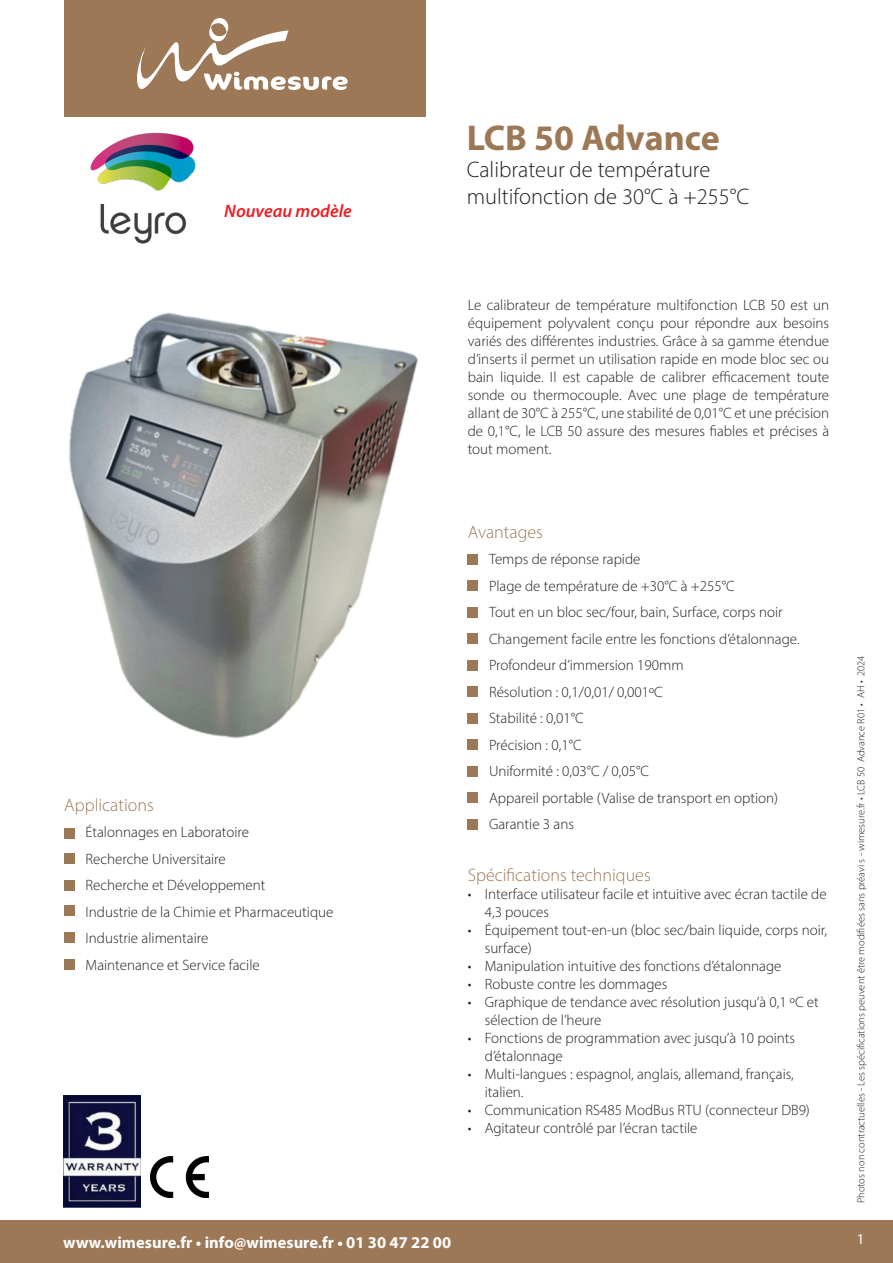
<style>
.page{position:relative;width:893px;height:1263px;background:#fff}
.page>*{position:absolute;margin:0;border:0;box-sizing:border-box;transform-origin:0 0}
.Titre{font:700 36px "Myriad Pro";color:#9d7857}
.Sous_titre_1{font:300 22.5px/27px "Myriad Pro";color:#231f20}
.Titre_1{font:300 18px "Myriad Pro";color:#9d7857}
.t1{font:italic 600 18px "Myriad Pro";color:#ee1d23}
.t2{font:700 16.5px "Myriad Pro";color:#fff}
.Puce_1{font:300 15px/18px "Myriad Pro";color:#231f20}
.t3{font:15px "Myriad Pro";color:#fff}
.t4{font:300 10.5px "Myriad Pro";color:#231f20}
</style>
<div class="page">
<div style="left:0;top:1220px;width:893px;height:43px;background:#9d7857"></div>
<div style="left:64px;top:0;width:361px;height:117px;background:#9d7857"></div>
<svg style="left:137px;top:18px;width:211px;height:72px"></svg>
<img style="left:90px;top:132px;width:106px;height:112px">
<img style="left:151px;top:1157px;width:57px;height:41px">
<div style="left:468px;top:554px;width:10px;height:10px;background:#9d7857"></div>
<div style="left:468px;top:580px;width:10px;height:11px;background:#9d7857"></div>
<div style="left:468px;top:607px;width:10px;height:10px;background:#9d7857"></div>
<div style="left:468px;top:633px;width:10px;height:11px;background:#9d7857"></div>
<div style="left:468px;top:660px;width:10px;height:10px;background:#9d7857"></div>
<div style="left:468px;top:686px;width:10px;height:11px;background:#9d7857"></div>
<div style="left:468px;top:713px;width:10px;height:10px;background:#9d7857"></div>
<div style="left:468px;top:739px;width:10px;height:11px;background:#9d7857"></div>
<div style="left:468px;top:766px;width:10px;height:10px;background:#9d7857"></div>
<div style="left:468px;top:792px;width:10px;height:11px;background:#9d7857"></div>
<div style="left:468px;top:819px;width:10px;height:10px;background:#9d7857"></div>
<div style="left:64px;top:828px;width:10px;height:11px;background:#9d7857"></div>
<div style="left:64px;top:853px;width:10px;height:10px;background:#9d7857"></div>
<div style="left:64px;top:880px;width:10px;height:10px;background:#9d7857"></div>
<div style="left:64px;top:905px;width:10px;height:10px;background:#9d7857"></div>
<div style="left:65px;top:932px;width:10px;height:11px;background:#9d7857"></div>
<div style="left:65px;top:960px;width:10px;height:10px;background:#9d7857"></div>
<img style="left:64px;top:1095px;width:77px;height:113px">
<img style="left:69px;top:312px;width:349px;height:426px">
<div style="left:109px;top:199px;width:85px;height:12px;background:#fff"></div>
<p class="t1" style="left:224px;top:199px;width:129px">Nouveau modèle</p>
<p class="Titre" style="left:467px;top:115px;width:255px">LCB 50 Advance</p>
<p class="Sous_titre_1" style="left:467px;top:156px;width:284px">Calibrateur de température multifonction de 30°C à +255°C</p>
<p class="Puce_1" style="left:468px;top:296px;width:363px;text-align:justify">Le calibrateur de température multifonction LCB 50 est un équipement polyvalent conçu pour répondre aux besoins variés des différentes industries. Grâce à sa gamme étendue d’inserts il permet un utilisation rapide en mode bloc sec ou bain liquide. Il est capable de calibrer efficacement toute sonde ou thermocouple. Avec une plage de température allant de 30°C à 255°C, une stabilité de 0,01°C et une précision de 0,1°C, le LCB 50 assure des mesures fiables et précises à tout moment.</p>
<p class="Titre_1" style="left:64px;top:794px;width:91px">Applications</p>
<p class="Puce_1" style="left:86px;top:823px;width:165px">Étalonnages en Laboratoire</p>
<p class="Puce_1" style="left:86px;top:849px;width:142px">Recherche Universitaire</p>
<p class="Puce_1" style="left:86px;top:876px;width:181px">Recherche et Développement</p>
<p class="Puce_1" style="left:86px;top:902px;width:249px">Industrie de la Chimie et Pharmaceutique</p>
<p class="Puce_1" style="left:86px;top:929px;width:124px">Industrie alimentaire</p>
<p class="Puce_1" style="left:86px;top:955px;width:176px">Maintenance et Service facile</p>
<p class="Titre_1" style="left:468px;top:521px;width:77px">Avantages</p>
<p class="Puce_1" style="left:489px;top:550px;width:153px">Temps de réponse rapide</p>
<p class="Puce_1" style="left:489px;top:576px;width:247px">Plage de température de +30°C à +255°C</p>
<p class="Puce_1" style="left:489px;top:603px;width:295px">Tout en un bloc sec/four, bain, Surface, corps noir</p>
<p class="Puce_1" style="left:489px;top:629px;width:312px">Changement facile entre les fonctions d’étalonnage.</p>
<p class="Puce_1" style="left:489px;top:656px;width:196px">Profondeur d’immersion 190mm</p>
<p class="Puce_1" style="left:489px;top:683px;width:175px">Résolution : 0,1/0,01/ 0,001ºC</p>
<p class="Puce_1" style="left:489px;top:709px;width:96px">Stabilité : 0,01°C</p>
<p class="Puce_1" style="left:489px;top:736px;width:94px">Précision : 0,1°C</p>
<p class="Puce_1" style="left:489px;top:762px;width:162px">Uniformité : 0,03°C / 0,05°C</p>
<p class="Puce_1" style="left:489px;top:789px;width:291px">Appareil portable (Valise de transport en option)</p>
<p class="Puce_1" style="left:489px;top:815px;width:86px">Garantie 3 ans</p>
<p class="Titre_1" style="left:468px;top:864px;width:184px">Spécifications techniques</p>
<p class="Puce_1" style="left:485px;top:885px;width:343px;text-indent:-17px">• Interface utilisateur facile et intuitive avec écran tactile de<br>4,3 pouces</p>
<p class="Puce_1" style="left:485px;top:921px;width:344px;text-indent:-17px">• Équipement tout-en-un (bloc sec/bain liquide, corps noir, surface)</p>
<p class="Puce_1" style="left:468px;top:957px;width:315px">• Manipulation intuitive des fonctions d’étalonnage</p>
<p class="Puce_1" style="left:468px;top:975px;width:201px">• Robuste contre les dommages</p>
<p class="Puce_1" style="left:485px;top:993px;width:335px;text-indent:-17px">• Graphique de tendance avec résolution jusqu’à 0,1 ºC et sélection de l’heure</p>
<p class="Puce_1" style="left:485px;top:1029px;width:312px;text-indent:-17px">• Fonctions de programmation avec jusqu’à 10 points d’étalonnage</p>
<p class="Puce_1" style="left:485px;top:1065px;width:311px;text-indent:-17px">• Multi-langues : espagnol, anglais, allemand, français, italien.</p>
<p class="Puce_1" style="left:468px;top:1101px;width:344px">• Communication RS485 ModBus RTU (connecteur DB9)</p>
<p class="Puce_1" style="left:468px;top:1119px;width:231px">• Agitateur contrôlé par l’écran tactile</p>
<p class="t2" style="left:63px;top:1231px;width:389px">www.wimesure.fr • info@wimesure.fr • 01 30 47 22 00</p>
<p class="t4" style="left:855px;top:1203px;width:549px;rotate:-90deg">Photos non contractuelles - Les spécifications peuvent être modifiées sans préavi s - wimesure.fr • LCB 50 Advance R01 • AH • 2024</p>
<p class="t3" style="left:857px;top:1230px;width:9px">1</p>
</div>
